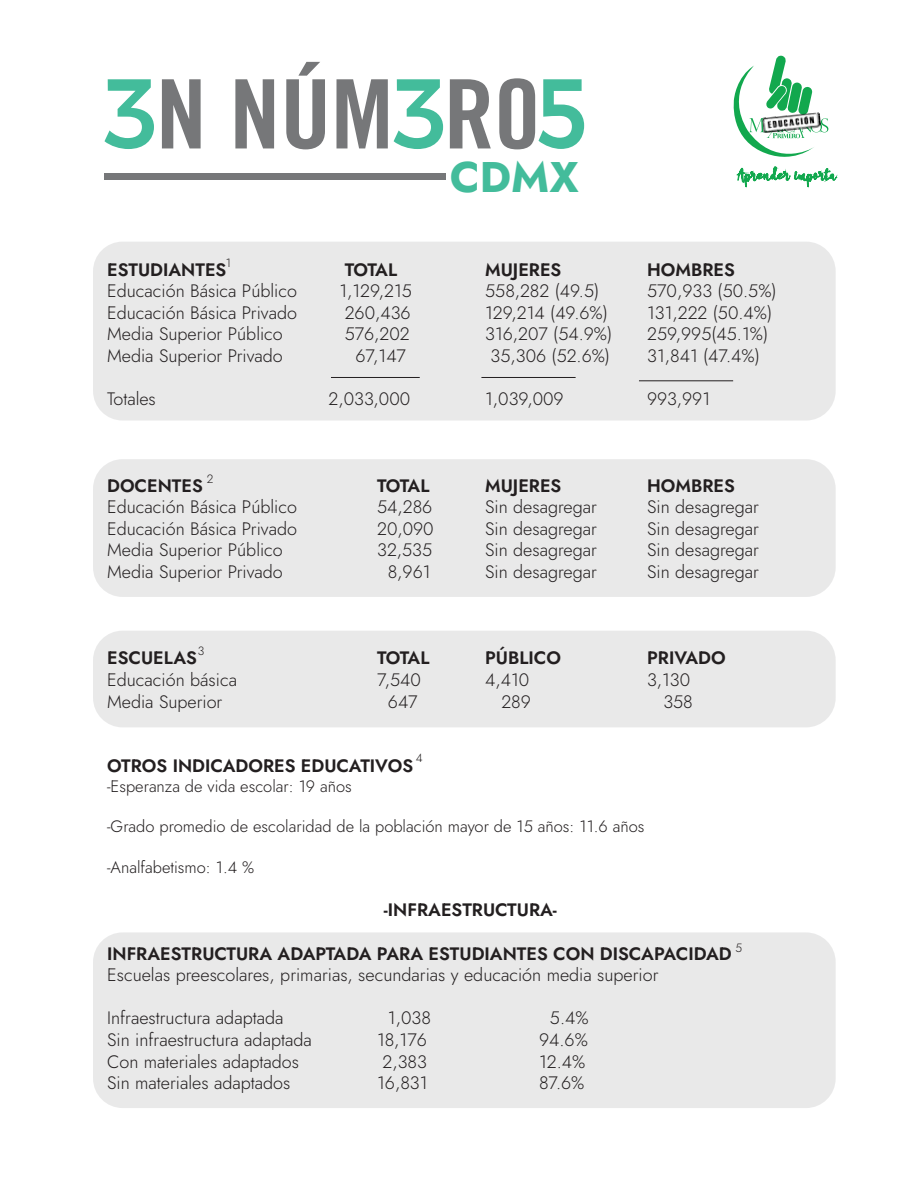
<style>
.page{position:relative;width:918px;height:1188px;background:#fff}
.page>*{position:absolute;margin:0;border:0;box-sizing:border-box;transform-origin:0 0}
.t1{font:700 42.75px "Jost";color:#43bc9b}
.t2{font:300 18px "Jost";color:#231f20}
.t3{font:600 18px "Jost";color:#231f20}
.t4{font:300 16.5px "Jost";color:#231f20}
.t5{font:300 12px "Jost";color:#231f20}
</style>
<div class="page">
<div style="left:93px;top:242px;width:743px;height:179px;background:#e9e9e9;border-radius:30px"></div>
<div style="left:93px;top:932px;width:743px;height:176px;background:#e9e9e9;border-radius:30px"></div>
<div style="left:93px;top:459px;width:743px;height:138px;background:#e9e9e9;border-radius:30px"></div>
<div style="left:93px;top:631px;width:743px;height:96px;background:#e9e9e9;border-radius:30px"></div>
<svg style="left:733px;top:55px;width:103px;height:132px"></svg>
<img style="left:762px;top:112px;width:59px;height:21px">
<svg style="left:105px;top:79px;width:49px;height:70px"></svg>
<svg style="left:394px;top:79px;width:49px;height:70px"></svg>
<svg style="left:162px;top:79px;width:39px;height:69px"></svg>
<svg style="left:235px;top:79px;width:39px;height:69px"></svg>
<svg style="left:286px;top:62px;width:39px;height:87px"></svg>
<svg style="left:337px;top:79px;width:51px;height:69px"></svg>
<svg style="left:450px;top:79px;width:41px;height:69px"></svg>
<svg style="left:499px;top:78px;width:85px;height:71px"></svg>
<div style="left:105px;top:173px;width:341px;height:6px;background:#767779"></div>
<hr style="left:331px;top:377px;width:89px;height:1px;background:#231f20">
<hr style="left:481px;top:377px;width:95px;height:1px;background:#231f20">
<hr style="left:639px;top:380px;width:94px;height:1px;background:#231f20">
<h1 class="t1" style="left:450px;top:148px;width:130px">CDMX</h1>
<p class="t5" style="left:226px;top:255px;width:7px">1</p>
<p class="t3" style="left:107px;top:257px;width:121px">ESTUDIANTES</p>
<p class="t3" style="left:345px;top:257px;width:54px">TOTAL</p>
<p class="t3" style="left:485px;top:257px;width:78px">MUJERES</p>
<p class="t3" style="left:647px;top:257px;width:89px">HOMBRES</p>
<p class="t2" style="left:107px;top:279px;width:191px">Educación Básica Público</p>
<p class="t2" style="left:339px;top:279px;width:74px">1,129,215</p>
<p class="t2" style="left:485px;top:279px;width:116px">558,282 (49.5)</p>
<p class="t2" style="left:647px;top:279px;width:131px">570,933 (50.5%)</p>
<p class="t2" style="left:107px;top:300px;width:191px">Educación Básica Privado</p>
<p class="t2" style="left:345px;top:300px;width:67px">260,436</p>
<p class="t2" style="left:485px;top:300px;width:124px">129,214 (49.6%)</p>
<p class="t2" style="left:647px;top:300px;width:126px">131,222 (50.4%)</p>
<p class="t2" style="left:107px;top:322px;width:177px">Media Superior Público</p>
<p class="t2" style="left:345px;top:322px;width:66px">576,202</p>
<p class="t2" style="left:485px;top:322px;width:129px">316,207 (54.9%)</p>
<p class="t2" style="left:647px;top:322px;width:122px">259,995(45.1%)</p>
<p class="t2" style="left:107px;top:343px;width:177px">Media Superior Privado</p>
<p class="t2" style="left:356px;top:343px;width:52px">67,147</p>
<p class="t2" style="left:491px;top:343px;width:121px">35,306 (52.6%)</p>
<p class="t2" style="left:647px;top:343px;width:114px">31,841 (47.4%)</p>
<p class="t2" style="left:107px;top:387px;width:50px">Totales</p>
<p class="t2" style="left:329px;top:387px;width:83px">2,033,000</p>
<p class="t2" style="left:485px;top:387px;width:80px">1,039,009</p>
<p class="t2" style="left:647px;top:387px;width:65px">993,991</p>
<p class="t5" style="left:207px;top:471px;width:8px">2</p>
<p class="t3" style="left:107px;top:473px;width:97px">DOCENTES</p>
<p class="t3" style="left:377px;top:473px;width:54px">TOTAL</p>
<p class="t3" style="left:485px;top:473px;width:78px">MUJERES</p>
<p class="t3" style="left:647px;top:473px;width:89px">HOMBRES</p>
<p class="t2" style="left:107px;top:495px;width:191px">Educación Básica Público</p>
<p class="t2" style="left:377px;top:495px;width:57px">54,286</p>
<p class="t2" style="left:485px;top:495px;width:113px">Sin desagregar</p>
<p class="t2" style="left:647px;top:495px;width:113px">Sin desagregar</p>
<p class="t2" style="left:107px;top:516px;width:191px">Educación Básica Privado</p>
<p class="t2" style="left:377px;top:516px;width:58px">20,090</p>
<p class="t2" style="left:485px;top:516px;width:113px">Sin desagregar</p>
<p class="t2" style="left:647px;top:516px;width:113px">Sin desagregar</p>
<p class="t2" style="left:107px;top:538px;width:177px">Media Superior Público</p>
<p class="t2" style="left:377px;top:538px;width:57px">32,535</p>
<p class="t2" style="left:485px;top:538px;width:113px">Sin desagregar</p>
<p class="t2" style="left:647px;top:538px;width:113px">Sin desagregar</p>
<p class="t2" style="left:107px;top:559px;width:177px">Media Superior Privado</p>
<p class="t2" style="left:388px;top:559px;width:44px">8,961</p>
<p class="t2" style="left:485px;top:559px;width:113px">Sin desagregar</p>
<p class="t2" style="left:647px;top:559px;width:113px">Sin desagregar</p>
<p class="t3" style="left:107px;top:646px;width:91px">ESCUELAS</p>
<p class="t3" style="left:377px;top:646px;width:54px">TOTAL</p>
<p class="t3" style="left:485px;top:646px;width:77px">PÚBLICO</p>
<p class="t3" style="left:647px;top:646px;width:80px">PRIVADO</p>
<p class="t2" style="left:107px;top:667px;width:131px">Educación básica</p>
<p class="t2" style="left:377px;top:667px;width:45px">7,540</p>
<p class="t2" style="left:485px;top:667px;width:46px">4,410</p>
<p class="t2" style="left:647px;top:667px;width:45px">3,130</p>
<p class="t2" style="left:107px;top:689px;width:117px">Media Superior</p>
<p class="t2" style="left:388px;top:689px;width:31px">647</p>
<p class="t2" style="left:501px;top:689px;width:31px">289</p>
<p class="t2" style="left:663px;top:689px;width:31px">358</p>
<p class="t5" style="left:198px;top:643px;width:8px">3</p>
<p class="t5" style="left:416px;top:749px;width:8px">4</p>
<p class="t3" style="left:107px;top:754px;width:308px">OTROS INDICADORES EDUCATIVOS</p>
<p class="t4" style="left:107px;top:775px;width:246px">-Esperanza de vida escolar: 19 años</p>
<p class="t4" style="left:107px;top:815px;width:539px">-Grado promedio de escolaridad de la población mayor de 15 años: 11.6 años</p>
<p class="t4" style="left:107px;top:856px;width:148px">-Analfabetismo: 1.4 %</p>
<p class="t3" style="left:384px;top:898px;width:174px">-INFRAESTRUCTURA-</p>
<p class="t3" style="left:107px;top:941px;width:626px">INFRAESTRUCTURA ADAPTADA PARA ESTUDIANTES CON DISCAPACIDAD</p>
<p class="t2" style="left:107px;top:963px;width:553px">Escuelas preescolares, primarias, secundarias y educación media superior</p>
<p class="t2" style="left:107px;top:1006px;width:178px">Infraestructura adaptada</p>
<p class="t2" style="left:388px;top:1006px;width:45px">1,038</p>
<p class="t2" style="left:550px;top:1006px;width:40px">5.4%</p>
<p class="t2" style="left:107px;top:1027px;width:206px">Sin infraestructura adaptada</p>
<p class="t2" style="left:377px;top:1027px;width:51px">18,176</p>
<p class="t2" style="left:539px;top:1027px;width:50px">94.6%</p>
<p class="t2" style="left:107px;top:1049px;width:193px">Con materiales adaptados</p>
<p class="t2" style="left:383px;top:1049px;width:46px">2,383</p>
<p class="t2" style="left:539px;top:1049px;width:48px">12.4%</p>
<p class="t2" style="left:107px;top:1071px;width:185px">Sin materiales adaptados</p>
<p class="t2" style="left:377px;top:1071px;width:52px">16,831</p>
<p class="t2" style="left:539px;top:1071px;width:47px">87.6%</p>
<p class="t5" style="left:736px;top:939px;width:8px">5</p>
</div>
